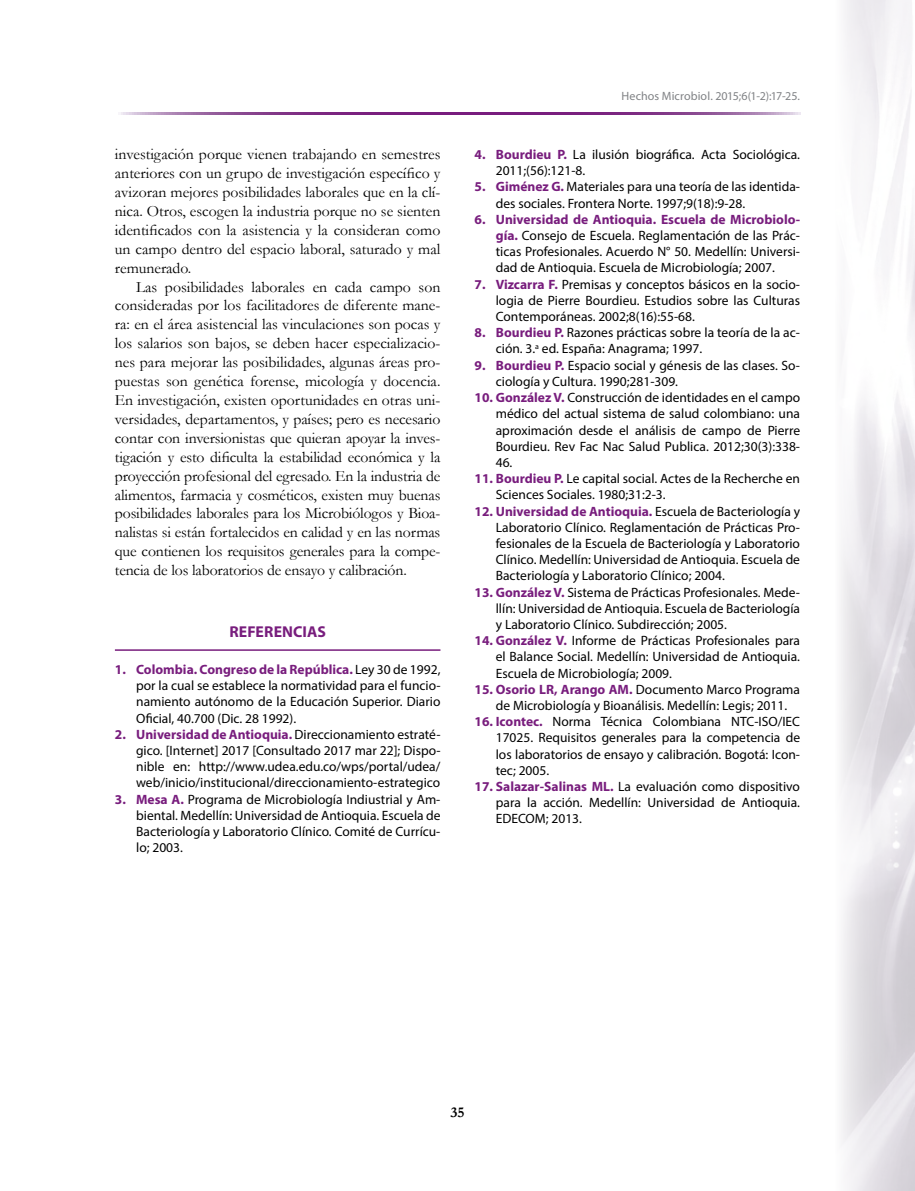
<style>
.page{position:relative;width:915px;height:1191px;background:#fff}
.page>*{position:absolute;margin:0;border:0;box-sizing:border-box;transform-origin:0 0}
.t1{font:15.75px/18.9px "Garamond";letter-spacing:-.01em;color:#000;text-align:justify}
.t2{font:700 15.75px "Myriad Pro";letter-spacing:.01em;color:#781d7d}
.t3{font:700 15px "Garamond";color:#000}
.t4{font:13.5px/16.2px "Myriad Pro";color:#000;text-align:justify}
.t5{font:12px "Myriad Pro";letter-spacing:.005em;color:#808285}
.s1{font-weight:700;color:#781d7d}
</style>
<div class="page">
<svg style="left:121px;top:112px;width:678px;height:2px"></svg>
<hr style="left:115px;top:649px;width:325px;height:2px;background:#781d7d">
<p class="t1" style="left:115px;top:144px;width:327px">investigación porque vienen trabajando en semestres anteriores con un grupo de investigación específico y avizoran mejores posibilidades laborales que en la clí&shy;nica. Otros, escogen la industria porque no se sienten identificados con la asistencia y la consideran como un campo dentro del espacio laboral, saturado y mal remunerado.</p>
<p class="t1" style="left:115px;top:277px;width:327px;text-indent:21px">Las posibilidades laborales en cada campo son consideradas por los facilitadores de diferente mane&shy;ra: en el área asistencial las vinculaciones son pocas y los salarios son bajos, se deben hacer especializacio&shy;nes para mejorar las posibilidades, algunas áreas pro&shy;puestas son genética forense, micología y docencia.<br>En investigación, existen oportunidades en otras uni&shy;versidades, departamentos, y países; pero es necesario contar con inversionistas que quieran apoyar la inves&shy;tigación y esto dificulta la estabilidad económica y la proyección profesional del egresado. En la industria de alimentos, farmacia y cosméticos, existen muy buenas posibilidades laborales para los Microbiólogos y Bioa&shy;nalistas si están fortalecidos en calidad y en las normas que contienen los requisitos generales para la compe&shy;tencia de los laboratorios de ensayo y calibración.</p>
<p class="t2" style="left:229px;top:621px;width:98px">REFERENCIAS</p>
<p class="t4" style="left:136px;top:661px;width:306px;text-indent:-21px"><span class="s1">1. Colombia. Congreso de la República.</span> Ley 30 de 1992, por la cual se establece la normatividad para el funcio&shy;namiento autónomo de la Educación Superior. Diario Oficial, 40.700 (Dic. 28 1992).</p>
<p class="t4" style="left:136px;top:726px;width:306px;text-indent:-21px"><span class="s1">2. Universidad de Antioquia.</span> Direccionamiento estraté&shy;gico. [Internet] 2017 [Consultado 2017 mar 22]; Dispo&shy;nible en: http://www.udea.edu.co/wps/portal/udea/ web/inicio/institucional/direccionamiento-estrategico</p>
<p class="t4" style="left:136px;top:791px;width:306px;text-indent:-21px"><span class="s1">3. Mesa A.</span> Programa de Microbiología Indiustrial y Am&shy;biental. Medellín: Universidad de Antioquia. Escuela de Bacteriología y Laboratorio Clínico. Comité de Currícu&shy;lo; 2003.</p>
<p class="t5" style="left:621px;top:89px;width:180px">Hechos Microbiol. 2015;6(1-2):17-25.</p>
<p class="t4" style="left:495px;top:146px;width:305px;text-indent:-21px"><span class="s1">4. Bourdieu P.</span> La ilusión biográfica. Acta Sociológica.<br>2011;(56):121-8.</p>
<p class="t4" style="left:495px;top:179px;width:306px;text-indent:-21px"><span class="s1">5. Giménez G.</span> Materiales para una teoría de las identida&shy;des sociales. Frontera Norte. 1997;9(18):9-28.</p>
<p class="t4" style="left:495px;top:211px;width:306px;text-indent:-21px"><span class="s1">6. Universidad de Antioquia. Escuela de Microbiolo&shy;gía.</span> Consejo de Escuela. Reglamentación de las Prác&shy;ticas Profesionales. Acuerdo N° 50. Medellín: Universi&shy;dad de Antioquia. Escuela de Microbiología; 2007.</p>
<p class="t4" style="left:495px;top:276px;width:306px;text-indent:-21px"><span class="s1">7. Vizcarra F.</span> Premisas y conceptos básicos en la socio&shy;logia de Pierre Bourdieu. Estudios sobre las Culturas Contemporáneas. 2002;8(16):55-68.</p>
<p class="t4" style="left:495px;top:324px;width:306px;text-indent:-21px"><span class="s1">8. Bourdieu P.</span> Razones prácticas sobre la teoría de la ac&shy;ción. 3.<sup>a</sup> ed. España: Anagrama; 1997.</p>
<p class="t4" style="left:495px;top:357px;width:306px;text-indent:-21px"><span class="s1">9. Bourdieu P.</span> Espacio social y génesis de las clases. So&shy;ciología y Cultura. 1990;281-309.</p>
<p class="t4" style="left:495px;top:389px;width:306px;text-indent:-21px"><span class="s1">10. González V.</span> Construcción de identidades en el campo médico del actual sistema de salud colombiano: una aproximación desde el análisis de campo de Pierre Bourdieu. Rev Fac Nac Salud Publica. 2012;30(3):338- 46.</p>
<p class="t4" style="left:495px;top:470px;width:305px;text-indent:-21px"><span class="s1">11. Bourdieu P.</span> Le capital social. Actes de la Recherche en<br>Sciences Sociales. 1980;31:2-3.</p>
<p class="t4" style="left:495px;top:503px;width:306px;text-indent:-21px"><span class="s1">12. Universidad de Antioquia.</span> Escuela de Bacteriología y Laboratorio Clínico. Reglamentación de Prácticas Pro&shy;fesionales de la Escuela de Bacteriología y Laboratorio Clínico. Medellín: Universidad de Antioquia. Escuela de Bacteriología y Laboratorio Clínico; 2004.</p>
<p class="t4" style="left:495px;top:584px;width:306px;text-indent:-21px"><span class="s1">13. González V.</span> Sistema de Prácticas Profesionales. Mede&shy;llín: Universidad de Antioquia. Escuela de Bacteriología y Laboratorio Clínico. Subdirección; 2005.</p>
<p class="t4" style="left:495px;top:632px;width:306px;text-indent:-21px"><span class="s1">14. González V.</span> Informe de Prácticas Profesionales para el Balance Social. Medellín: Universidad de Antioquia.<br>Escuela de Microbiología; 2009.</p>
<p class="t4" style="left:495px;top:681px;width:306px;text-indent:-21px"><span class="s1">15. Osorio LR, Arango AM.</span> Documento Marco Programa de Microbiología y Bioanálisis. Medellín: Legis; 2011.</p>
<p class="t4" style="left:495px;top:713px;width:306px;text-indent:-21px"><span class="s1">16. Icontec.</span> Norma Técnica Colombiana NTC-ISO/IEC 17025. Requisitos generales para la competencia de los laboratorios de ensayo y calibración. Bogotá: Icon&shy;tec; 2005.</p>
<p class="t4" style="left:495px;top:778px;width:306px;text-indent:-21px"><span class="s1">17. Salazar-Salinas ML.</span> La evaluación como dispositivo para la acción. Medellín: Universidad de Antioquia.<br>EDECOM; 2013.</p>
<p class="t3" style="left:450px;top:1102px;width:16px">35</p>
</div>
